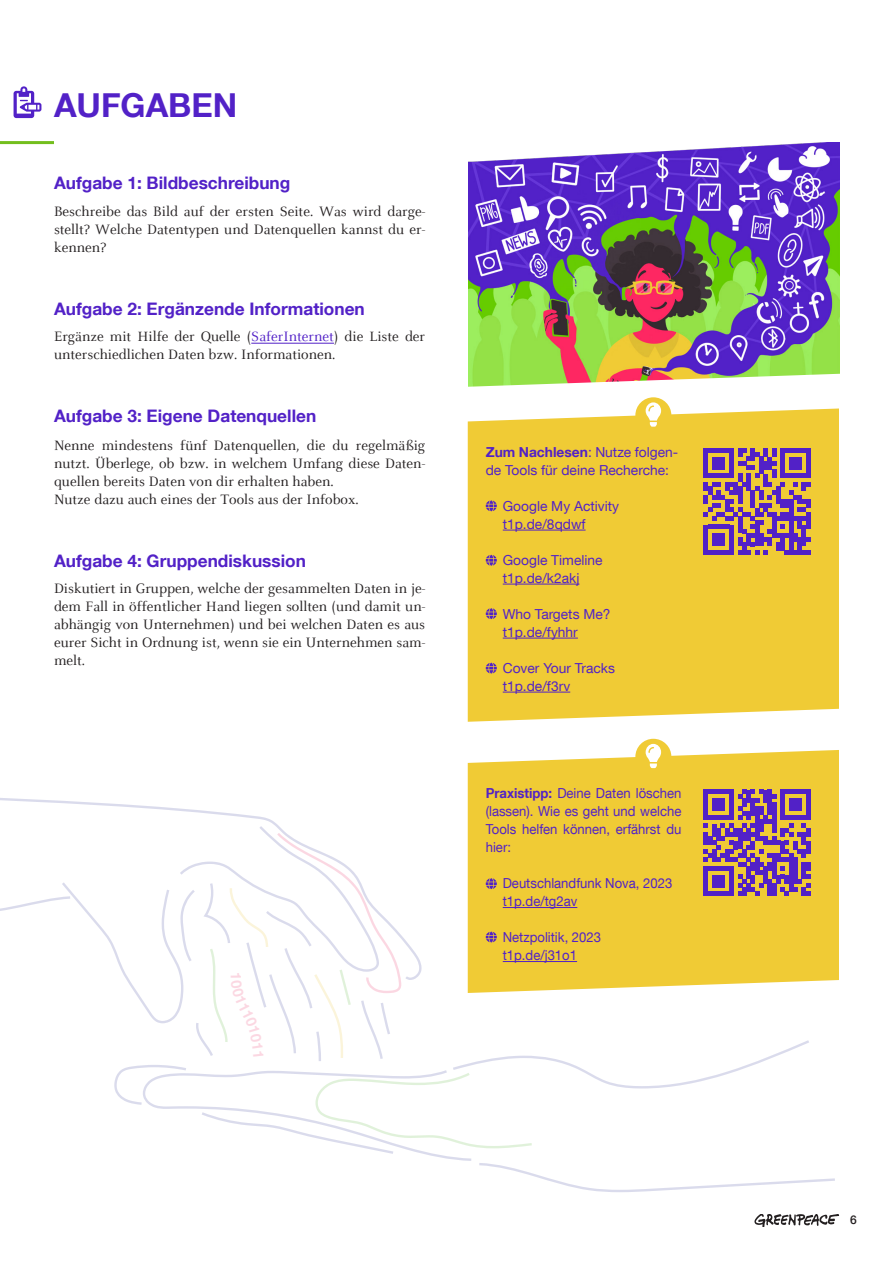
<style>
.page{position:relative;width:893px;height:1263px;background:#fff}
.page>*{position:absolute;margin:0;border:0;box-sizing:border-box;transform-origin:0 0}
.t1{font:700 33px "Helvetica Neue LT Com";color:#5221c7}
.t2{font:700 17.25px "Helvetica Neue LT Com";color:#5221c7}
.t3{font:15px/18px "Celeste";color:#231f20;text-align:justify}
.t4{font:13.8px/18px "Helvetica Neue LT Com";color:#5221c7}
.t5{font:13.8px/18px "Helvetica Neue LT Com";color:#5221c7;scale:.95 1}
.t6{font:500 12px "Helvetica Neue LT Com";color:#231f20}
.s1{color:#5221c7}
.s2{font-weight:700}
</style>
<div class="page">
<svg style="left:754px;top:1214px;width:85px;height:12px"></svg>
<img style="left:468px;top:142px;width:371px;height:232px">
<hr style="left:0;top:141px;width:54px;height:3px;background:#73be1e">
<hr style="left:251px;top:343px;width:83px;height:1px;background:#5221c7">
<svg style="left:14px;top:86px;width:27px;height:32px"></svg>
<div style="left:468px;top:427px;width:371px;height:295px;background:#f0cb35"></div>
<div style="left:635px;top:397px;width:36px;height:36px;background:#f0cb35;border-radius:50%"></div>
<hr style="left:503px;top:530px;width:83px;height:1px;background:#5221c7">
<hr style="left:503px;top:584px;width:76px;height:1px;background:#5221c7">
<hr style="left:503px;top:638px;width:75px;height:1px;background:#5221c7">
<hr style="left:503px;top:692px;width:67px;height:1px;background:#5221c7">
<svg style="left:486px;top:500px;width:11px;height:11px"></svg>
<svg style="left:486px;top:555px;width:11px;height:11px"></svg>
<svg style="left:486px;top:608px;width:11px;height:11px"></svg>
<svg style="left:486px;top:663px;width:11px;height:10px"></svg>
<svg style="left:467px;top:374px;width:372px;height:53px"></svg>
<svg style="left:704px;top:448px;width:106px;height:107px;background:#956a88"></svg>
<svg style="left:468px;top:750px;width:371px;height:231px;background:#f1d153"></svg>
<div style="left:635px;top:739px;width:36px;height:36px;background:#f0cb35;border-radius:50%"></div>
<svg style="left:646px;top:744px;width:15px;height:24px"></svg>
<svg style="left:0;top:790px;width:835px;height:402px"></svg>
<h1 class="t1" style="left:54px;top:84px;width:185px">AUFGABEN</h1>
<p class="t2" style="left:54px;top:172px;width:238px">Aufgabe 1: Bildbeschreibung</p>
<p class="t3" style="left:54px;top:203px;width:373px">Beschreibe das Bild auf der ersten Seite. Was wird darge&shy;stellt? Welche Datentypen und Datenquellen kannst du er&shy;kennen?</p>
<p class="t2" style="left:54px;top:298px;width:312px">Aufgabe 2: Ergänzende Informationen</p>
<p class="t3" style="left:54px;top:328px;width:373px">Ergänze mit Hilfe der Quelle (<span class="s1">SaferInternet</span>) die Liste der unterschiedlichen Daten bzw. Informationen.</p>
<p class="t2" style="left:54px;top:405px;width:264px">Aufgabe 3: Eigene Datenquellen</p>
<p class="t3" style="left:54px;top:437px;width:373px;text-align:left">Nenne mindestens fünf Datenquellen, die du regelmäßig nutzt. Überlege, ob bzw. in welchem Umfang diese Daten&shy;quellen bereits Daten von dir erhalten haben.<br>Nutze dazu auch eines der Tools aus der Infobox.</p>
<p class="t2" style="left:54px;top:550px;width:254px">Aufgabe 4: Gruppendiskussion</p>
<p class="t3" style="left:54px;top:580px;width:373px">Diskutiert in Gruppen, welche der gesammelten Daten in je&shy;dem Fall in öffentlicher Hand liegen sollten (und damit un&shy;abhängig von Unternehmen) und bei welchen Daten es aus eurer Sicht in Ordnung ist, wenn sie ein Unternehmen sam&shy;melt.</p>
<p class="t4" style="left:486px;top:443px;width:194px"><span class="s2">Zum Nachlesen</span>: Nutze folgen&shy;de Tools für deine Recherche:</p>
<p class="t4" style="left:503px;top:497px;width:118px">Google My Activity t1p.de/8qdwf</p>
<p class="t4" style="left:503px;top:551px;width:101px">Google Timeline t1p.de/k2akj</p>
<p class="t4" style="left:503px;top:605px;width:109px">Who Targets Me? t1p.de/fyhhr</p>
<p class="t4" style="left:503px;top:659px;width:114px">Cover Your Tracks t1p.de/f3rv</p>
<p class="t5" style="left:486px;top:784px;width:207px;text-align:justify"><span class="s2">Praxistipp:</span> Deine Daten löschen (lassen). Wie es geht und welche Tools helfen können, erfährst du hier:</p>
<p class="t5" style="left:503px;top:874px;width:180px">Deutschlandfunk Nova, 2023 t1p.de/tg2av</p>
<p class="t5" style="left:503px;top:928px;width:105px">Netzpolitik, 2023 t1p.de/j31o1</p>
<p class="t6" style="left:850px;top:1212px;width:8px">6</p>
</div>
